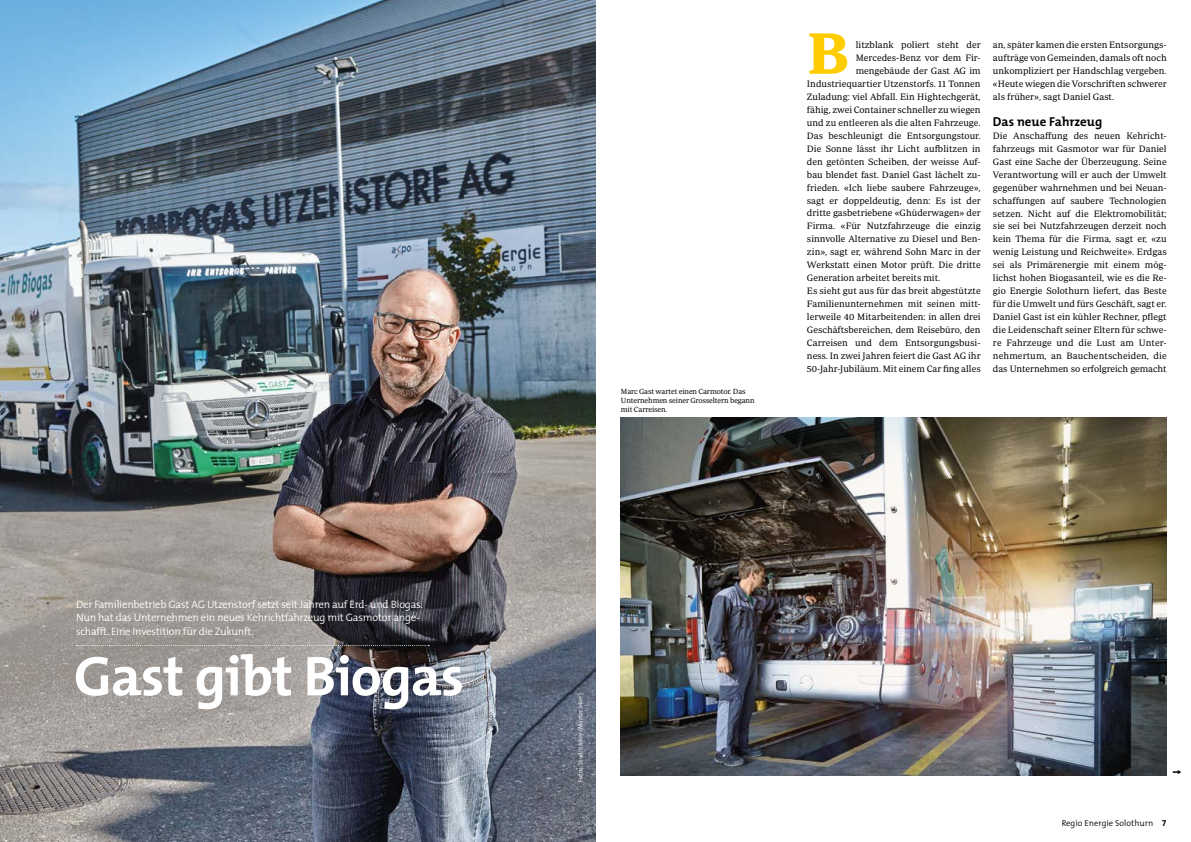
<style>
.page{position:relative;width:1191px;height:842px;background:#fff}
.page>*{position:absolute;margin:0;border:0;box-sizing:border-box;transform-origin:0 0}
.t1{font:700 59.5px "Periodico Text";color:#fc0}
.t2{font:700 56.3px "The Mix";letter-spacing:-.02em;color:#fff}
.t3{font:700 13px "The Mix";color:#000}
.t4{font:300 10.8px/13.3px "The Mix";letter-spacing:-.02em;color:#fff}
.t5{font:9.4px/13px "Periodico Text Lg";color:#000;text-align:justify}
.t6{font:300 8.6px "The Mix";color:#000}
.t7{font:7.6px/9.2px "Periodico Text Lg";letter-spacing:-.02em;color:#000}
.t8{font:300 6.1px "The Mix";color:#fff}
.s1{font-family:"The Mix Bold Expert";font-weight:400}
</style>
<div class="page">
<img style="left:0;top:0;width:595px;height:842px">
<svg style="left:76px;top:645px;width:353px;height:1px"></svg>
<svg style="left:1172px;top:770px;width:9px;height:4px"></svg>
<img style="left:621px;top:418px;width:545px;height:357px">
<p class="t4" style="left:76px;top:597px;width:348px">Der Familienbetrieb Gast AG Utzenstorf setzt seit Jahren auf Erd- und Biogas.<br>Nun hat das Unternehmen ein neues Kehrichtfahrzeug mit Gasmotor ange&shy;schafft. Eine Investition für die Zukunft.</p>
<p class="t2" style="left:74px;top:629px;width:392px">Gast gibt Biogas</p>
<p class="t7" style="left:621px;top:386px;width:135px">Marc Gast wartet einen Carmotor. Das<br>Unternehmen seiner Grosseltern begann mit Carreisen.</p>
<p class="t1" style="left:807px;top:19px;width:44px">B</p>
<p class="t5" style="left:855px;top:38px;width:126px">litzblank poliert steht der</p>
<p class="t5" style="left:855px;top:51px;width:126px">Mercedes-Benz vor dem Fir-</p>
<p class="t5" style="left:855px;top:64px;width:126px">mengebäude der Gast AG im</p>
<p class="t5" style="left:807px;top:77px;width:175px">Industriequartier Utzenstorfs. 11 Tonnen</p>
<p class="t5" style="left:807px;top:90px;width:175px">Zuladung: viel Abfall. Ein Hightechgerät,</p>
<p class="t5" style="left:807px;top:103px;width:175px">fähig, zwei Container schneller zu wiegen</p>
<p class="t5" style="left:807px;top:116px;width:175px">und zu entleeren als die alten Fahrzeuge.</p>
<p class="t5" style="left:807px;top:129px;width:175px">Das beschleunigt die Entsorgungstour.</p>
<p class="t5" style="left:807px;top:142px;width:175px">Die Sonne lässt ihr Licht aufblitzen in</p>
<p class="t5" style="left:807px;top:155px;width:175px">den getönten Scheiben, der weisse Auf-</p>
<p class="t5" style="left:807px;top:168px;width:175px">bau blendet fast. Daniel Gast lächelt zu-</p>
<p class="t5" style="left:807px;top:181px;width:175px">frieden. «Ich liebe saubere Fahrzeuge»,</p>
<p class="t5" style="left:807px;top:194px;width:175px">sagt er doppeldeutig, denn: Es ist der</p>
<p class="t5" style="left:807px;top:207px;width:175px">dritte gasbetriebene «Ghüderwagen» der</p>
<p class="t5" style="left:807px;top:220px;width:175px">Firma. «Für Nutzfahrzeuge die einzig</p>
<p class="t5" style="left:807px;top:233px;width:175px">sinnvolle Alternative zu Diesel und Ben-</p>
<p class="t5" style="left:807px;top:246px;width:175px">zin», sagt er, während Sohn Marc in der</p>
<p class="t5" style="left:807px;top:258px;width:175px">Werkstatt einen Motor prüft. Die dritte</p>
<p class="t5" style="left:807px;top:271px;width:135px">Generation arbeitet bereits mit.</p>
<p class="t5" style="left:807px;top:284px;width:175px">Es sieht gut aus für das breit abgestützte</p>
<p class="t5" style="left:807px;top:297px;width:175px">Familienunternehmen mit seinen mitt-</p>
<p class="t5" style="left:807px;top:310px;width:175px">lerweile 40 Mitarbeitenden: in allen drei</p>
<p class="t5" style="left:807px;top:323px;width:175px">Geschäftsbereichen, dem Reisebüro, den</p>
<p class="t5" style="left:807px;top:336px;width:175px">Carreisen und dem Entsorgungsbusi-</p>
<p class="t5" style="left:807px;top:349px;width:175px">ness. In zwei Jahren feiert die Gast AG ihr</p>
<p class="t5" style="left:807px;top:362px;width:175px">50-Jahr-Jubiläum. Mit einem Car fing alles</p>
<p class="t5" style="left:993px;top:38px;width:175px">an, später kamen die ersten Entsorgungs&shy;aufträge von Gemeinden, damals oft noch unkompliziert per Handschlag vergeben. «Heute wiegen die Vorschriften schwerer als früher», sagt Daniel Gast.</p>
<p class="t3" style="left:993px;top:110px;width:111px">Das neue Fahrzeug</p>
<p class="t5" style="left:993px;top:129px;width:175px">Die Anschaffung des neuen Kehricht&shy;fahrzeugs mit Gasmotor war für Daniel Gast eine Sache der Überzeugung. Seine Verantwortung will er auch der Umwelt gegenüber wahrnehmen und bei Neuan&shy;schaffungen auf saubere Technologien setzen. Nicht auf die Elektromobilität; sie sei bei Nutzfahrzeugen derzeit noch kein Thema für die Firma, sagt er, «zu wenig Leistung und Reichweite». Erdgas sei als Primärenergie mit einem mög&shy;lichst hohen Biogasanteil, wie es die Re&shy;gio Energie Solothurn liefert, das Beste für die Umwelt und fürs Geschäft, sagt er.<br>Daniel Gast ist ein kühler Rechner, pflegt die Leidenschaft seiner Eltern für schwe&shy;re Fahrzeuge und die Lust am Unter&shy;nehmertum, an Bauchentscheiden, die das Unternehmen so erfolgreich gemacht</p>
<p class="t8" style="left:575px;top:782px;width:90px;rotate:-90deg">Fotos: Studio Jeker (Martin Jeker)</p>
<p class="t6" style="left:1061px;top:816px;width:106px">Regio Energie Solothurn <span class="s1">7</span></p>
</div>
